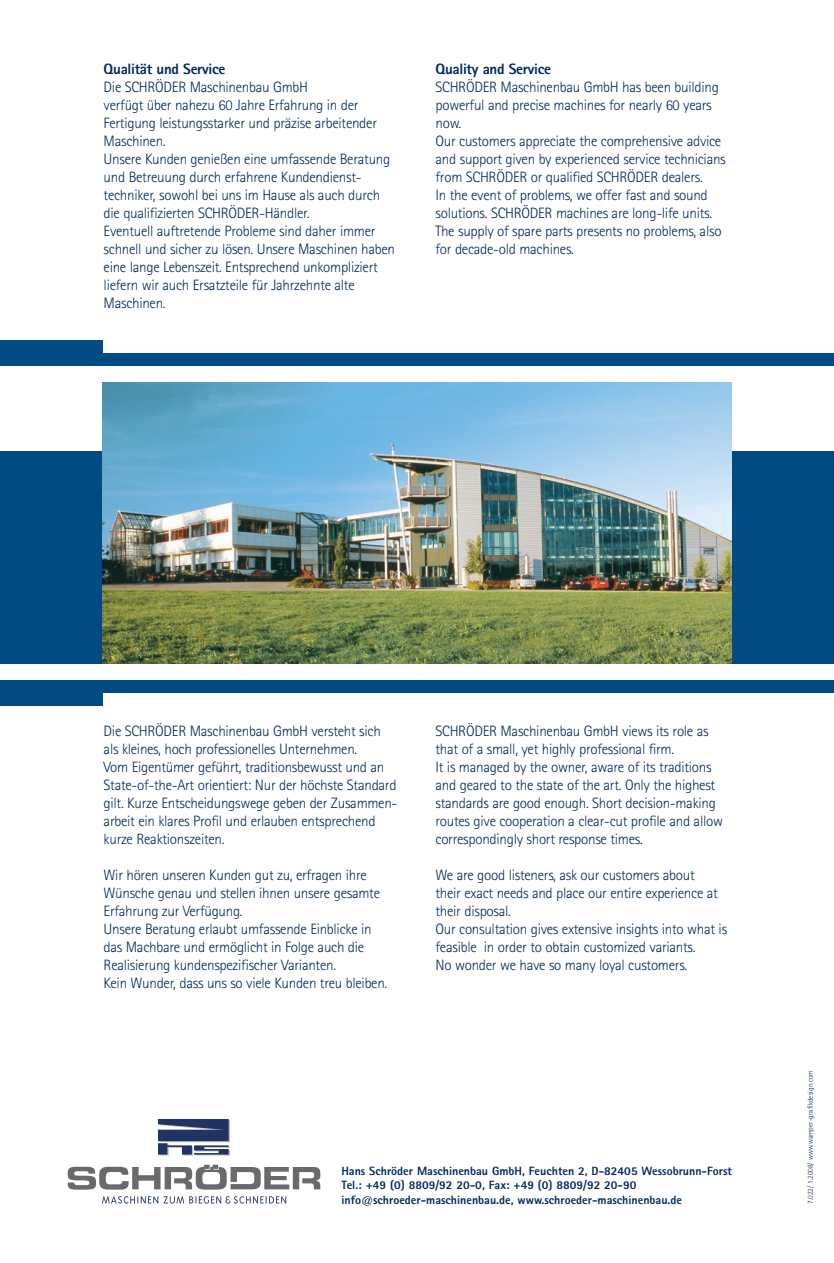
<style>
.page{position:relative;width:834px;height:1263px;background:#fff}
.page>*{position:absolute;margin:0;border:0;box-sizing:border-box;transform-origin:0 0}
.t1{font:300 15px/18px "AT Rotis Sans Serif";letter-spacing:-.02em;color:#00275d}
.t2{font:800 15px "AT Rotis Sans Serif";letter-spacing:-.02em;color:#00275d}
.t3{font:800 12px/14.4px "AT Rotis Sans Serif";color:#00275d}
.t4{font:300 7.5px "AT Rotis Sans Serif";color:#00275d}
</style>
<div class="page">
<div style="left:0;top:451px;width:833px;height:212px;background:#004b84"></div>
<div style="left:0;top:680px;width:833px;height:13px;background:#004b84"></div>
<div style="left:0;top:353px;width:833px;height:13px;background:#004b84"></div>
<div style="left:0;top:340px;width:102px;height:26px;background:#004b84"></div>
<div style="left:0;top:680px;width:102px;height:26px;background:#004b84"></div>
<img style="left:102px;top:383px;width:629px;height:280px">
<svg style="left:102px;top:1196px;width:184px;height:8px"></svg>
<svg style="left:68px;top:1165px;width:252px;height:24px"></svg>
<svg style="left:158px;top:1119px;width:72px;height:36px"></svg>
<p class="t2" style="left:104px;top:64px;width:123px">Qualität und Service</p>
<p class="t1" style="left:104px;top:79px;width:293px">Die SCHRÖDER Maschinenbau GmbH<br>verfügt über nahezu 60 Jahre Erfahrung in der Fertigung leistungsstarker und präzise arbeitender Maschinen.<br>Unsere Kunden genießen eine umfassende Beratung und Betreuung durch erfahrene Kundendienst&shy;techniker, sowohl bei uns im Hause als auch durch die qualifizierten SCHRÖDER-Händler.<br>Eventuell auftretende Probleme sind daher immer schnell und sicher zu lösen. Unsere Maschinen haben eine lange Lebenszeit. Entsprechend unkompliziert liefern wir auch Ersatzteile für Jahrzehnte alte Maschinen.</p>
<p class="t2" style="left:435px;top:64px;width:117px">Quality and Service</p>
<p class="t1" style="left:435px;top:79px;width:292px">SCHRÖDER Maschinenbau GmbH has been building powerful and precise machines for nearly 60 years now.<br>Our customers appreciate the comprehensive advice and support given by experienced service technicians from SCHRÖDER or qualified SCHRÖDER dealers.<br>In the event of problems, we offer fast and sound solutions. SCHRÖDER machines are long-life units.<br>The supply of spare parts presents no problems, also for decade-old machines.</p>
<p class="t1" style="left:104px;top:723px;width:295px">Die SCHRÖDER Maschinenbau GmbH versteht sich als kleines, hoch professionelles Unternehmen.<br>Vom Eigentümer geführt, traditionsbewusst und an State-of-the-Art orientiert: Nur der höchste Standard gilt. Kurze Entscheidungswege geben der Zusammen&shy;arbeit ein klares Profil und erlauben entsprechend kurze Reaktionszeiten.</p>
<p class="t1" style="left:104px;top:867px;width:285px">Wir hören unseren Kunden gut zu, erfragen ihre Wünsche genau und stellen ihnen unsere gesamte Erfahrung zur Verfügung.<br>Unsere Beratung erlaubt umfassende Einblicke in das Machbare und ermöglicht in Folge auch die Realisierung kundenspezifischer Varianten.<br>Kein Wunder, dass uns so viele Kunden treu bleiben.</p>
<p class="t1" style="left:435px;top:723px;width:289px">SCHRÖDER Maschinenbau GmbH views its role as that of a small, yet highly professional firm.<br>It is managed by the owner, aware of its traditions and geared to the state of the art. Only the highest standards are good enough. Short decision-making routes give cooperation a clear-cut profile and allow correspondingly short response times.</p>
<p class="t1" style="left:435px;top:867px;width:293px">We are good listeners, ask our customers about<br>their exact needs and place our entire experience at their disposal.<br>Our consultation gives extensive insights into what is feasible in order to obtain customized variants.<br>No wonder we have so many loyal customers.</p>
<p class="t3" style="left:341px;top:1165px;width:392px">Hans Schröder Maschinenbau GmbH, Feuchten 2, D-82405 Wessobrunn-Forst<br>Tel.: +49 (0) 8809/92 20-0, Fax: +49 (0) 8809/92 20-90 info@schroeder-maschinenbau.de, www.schroeder-maschinenbau.de</p>
<p class="t4" style="left:807px;top:1204px;width:135px;rotate:-90deg">7.022/ 1.2008/ www.wamper-grafikdesign.com</p>
</div>
